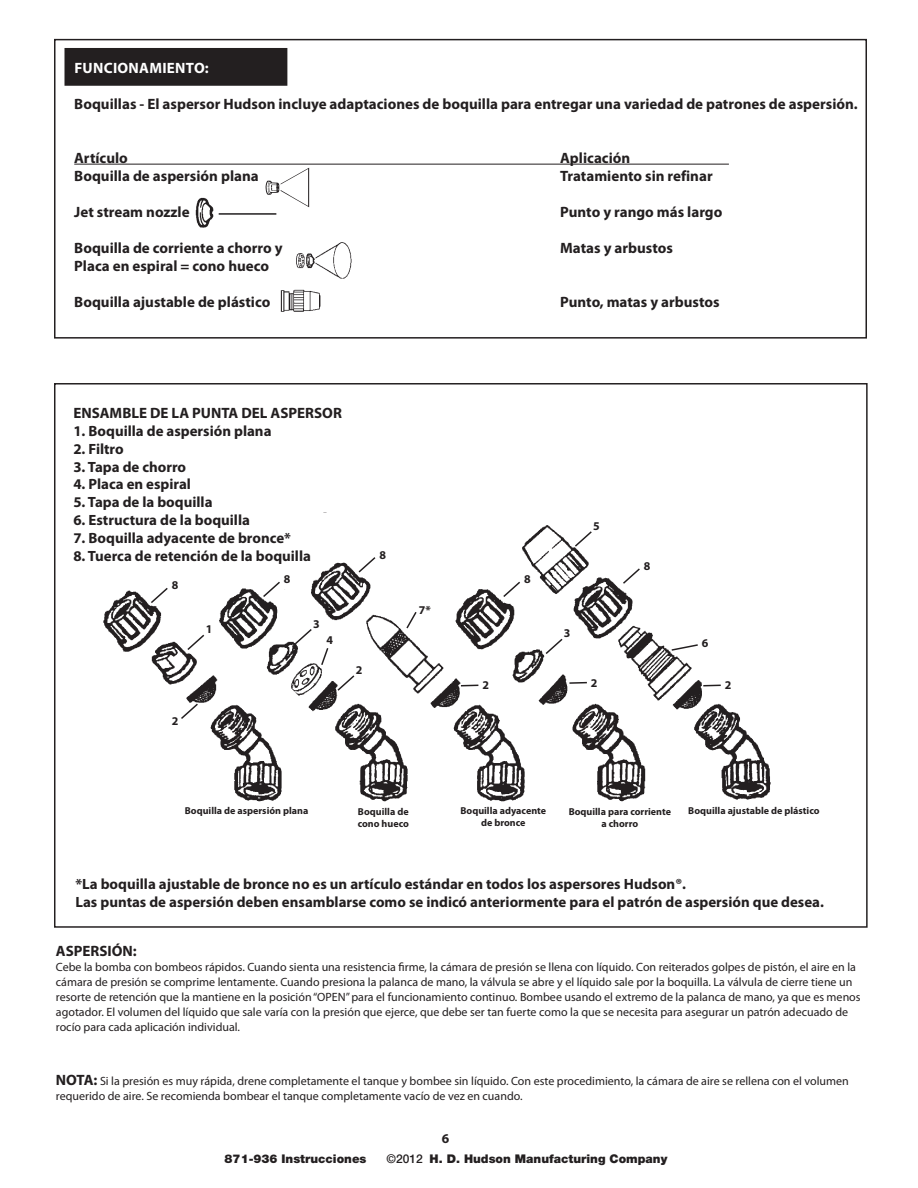
<style>
.page{position:relative;width:918px;height:1188px;background:#fff}
.page>*{position:absolute;margin:0;border:0;box-sizing:border-box;transform-origin:0 0}
.t1{font:700 15px "Myriad Pro";color:#231f20}
.t2{font:700 15px "Myriad Pro";letter-spacing:.02em;color:#fff}
.t3{font:700 14.85px/17.9px "Myriad Pro";color:#231f20}
.t4{font:700 13.5px "Myriad Pro";color:#231f20}
.t5{font:12px/15px "Myriad Pro";color:#231f20}
.t6{font:900 12px "Helvetica Neue";color:#231f20}
.t7{font:700 11.85px "Myriad Pro";color:#231f20}
.t8{font:700 10.05px/12px "Myriad Pro";color:#231f20;text-align:center}
.s1{font-weight:700;font-size:15px}
.s2{font-weight:500}
</style>
<div class="page">
<div style="left:65px;top:49px;width:222px;height:36px;background:#231f20"></div>
<div style="left:64px;top:48px;width:223px;height:38px;border:2px solid #231f20"></div>
<hr style="left:74px;top:164px;width:655px;height:1px;background:#231f20">
<hr style="left:219px;top:213px;width:57px;height:2px;background:#231f20">
<div style="left:262px;top:167px;width:51px;height:41px;background:linear-gradient(to bottom,#fff,#fff)"></div>
<img style="left:266px;top:167px;width:43px;height:40px">
<img style="left:195px;top:197px;width:19px;height:31px">
<img style="left:296px;top:242px;width:56px;height:37px">
<img style="left:280px;top:289px;width:41px;height:23px">
<div style="left:54px;top:39px;width:813px;height:300px;border:2px solid #231f20"></div>
<img style="left:103px;top:512px;width:668px;height:290px">
<svg style="left:568px;top:681px;width:20px;height:4px"></svg>
<svg style="left:702px;top:684px;width:20px;height:3px"></svg>
<p class="t2" style="left:74px;top:59px;width:136px">FUNCIONAMIENTO:</p>
<p class="t1" style="left:74px;top:95px;width:785px">Boquillas - El aspersor Hudson incluye adaptaciones de boquilla para entregar una variedad de patrones de aspersión.</p>
<p class="t1" style="left:74px;top:149px;width:55px">Artículo</p>
<p class="t1" style="left:560px;top:149px;width:72px">Aplicación</p>
<p class="t1" style="left:74px;top:167px;width:186px">Boquilla de aspersión plana</p>
<p class="t1" style="left:560px;top:167px;width:154px">Tratamiento sin refinar</p>
<p class="t1" style="left:74px;top:203px;width:117px">Jet stream nozzle</p>
<p class="t1" style="left:560px;top:203px;width:164px">Punto y rango más largo</p>
<p class="t1" style="left:74px;top:239px;width:210px">Boquilla de corriente a chorro y</p>
<p class="t1" style="left:560px;top:239px;width:114px">Matas y arbustos</p>
<p class="t1" style="left:74px;top:257px;width:196px">Placa en espiral = cono hueco</p>
<p class="t1" style="left:74px;top:293px;width:198px">Boquilla ajustable de plástico</p>
<p class="t1" style="left:560px;top:293px;width:161px">Punto, matas y arbustos</p>
<p class="t1" style="left:73px;top:405px;width:270px">ENSAMBLE DE LA PUNTA DEL ASPERSOR</p>
<p class="t3" style="left:73px;top:422px;width:200px">1. Boquilla de aspersión plana</p>
<p class="t3" style="left:73px;top:440px;width:52px">2. Filtro</p>
<p class="t3" style="left:73px;top:458px;width:114px">3. Tapa de chorro</p>
<p class="t3" style="left:73px;top:476px;width:119px">4. Placa en espiral</p>
<p class="t3" style="left:73px;top:494px;width:141px">5. Tapa de la boquilla</p>
<p class="t3" style="left:73px;top:511px;width:178px">6. Estructura de la boquilla</p>
<p class="t3" style="left:73px;top:529px;width:219px">7. Boquilla adyacente de bronce*</p>
<p class="t3" style="left:73px;top:547px;width:239px">8. Tuerca de retención de la boquilla</p>
<p class="t7" style="left:172px;top:579px;width:8px">8</p>
<p class="t7" style="left:206px;top:623px;width:8px">1</p>
<p class="t7" style="left:284px;top:573px;width:8px">8</p>
<p class="t7" style="left:313px;top:617px;width:8px">3</p>
<p class="t7" style="left:327px;top:633px;width:8px">4</p>
<p class="t7" style="left:356px;top:663px;width:8px">2</p>
<p class="t7" style="left:172px;top:715px;width:8px">2</p>
<p class="t7" style="left:379px;top:548px;width:8px">8</p>
<p class="t7" style="left:419px;top:604px;width:14px">7*</p>
<p class="t7" style="left:482px;top:679px;width:8px">2</p>
<p class="t7" style="left:524px;top:573px;width:8px">8</p>
<p class="t7" style="left:593px;top:519px;width:8px">5</p>
<p class="t7" style="left:644px;top:559px;width:8px">8</p>
<p class="t7" style="left:564px;top:627px;width:8px">3</p>
<p class="t7" style="left:702px;top:636px;width:8px">6</p>
<p class="t7" style="left:591px;top:676px;width:8px">2</p>
<p class="t7" style="left:725px;top:679px;width:8px">2</p>
<p class="t8" style="left:185px;top:805px;width:125px">Boquilla de aspersión plana</p>
<p class="t8" style="left:460px;top:805px;width:87px">Boquilla adyacente de bronce</p>
<p class="t8" style="left:569px;top:805px;width:104px">Boquilla para corriente a chorro</p>
<p class="t8" style="left:358px;top:805px;width:52px">Boquilla de</p>
<p class="t8" style="left:688px;top:805px;width:133px">Boquilla ajustable de plástico</p>
<p class="t8" style="left:358px;top:817px;width:53px">cono hueco</p>
<p class="t3" style="left:75px;top:876px;width:750px">*La boquilla ajustable de bronce no es un artículo estándar en todos los aspersores Hudson®.<br>Las puntas de aspersión deben ensamblarse como se indicó anteriormente para el patrón de aspersión que desea.</p>
<p class="t1" style="left:56px;top:942px;width:82px">ASPERSIÓN:</p>
<p class="t5" style="left:56px;top:959px;width:806px">Cebe la bomba con bombeos rápidos. Cuando sienta una resistencia firme, la cámara de presión se llena con líquido. Con reiterados golpes de pistón, el aire en la cámara de presión se comprime lentamente. Cuando presiona la palanca de mano, la válvula se abre y el líquido sale por la boquilla. La válvula de cierre tiene un resorte de retención que la mantiene en la posición “OPEN” para el funcionamiento continuo. Bombee usando el extremo de la palanca de mano, ya que es menos agotador. El volumen del líquido que sale varía con la presión que ejerce, que debe ser tan fuerte como la que se necesita para asegurar un patrón adecuado de rocío para cada aplicación individual.</p>
<p class="t5" style="left:56px;top:1073px;width:794px"><span class="s1">NOTA:</span> Si la presión es muy rápida, drene completamente el tanque y bombee sin líquido. Con este procedimiento, la cámara de aire se rellena con el volumen requerido de aire. Se recomienda bombear el tanque completamente vacío de vez en cuando.</p>
<p class="t4" style="left:442px;top:1131px;width:9px">6</p>
<p class="t6" style="left:225px;top:1152px;width:143px">871-936 Instrucciones</p>
<p class="t6" style="left:387px;top:1152px;width:282px"><span class="s2">©2012</span> H. D. Hudson Manufacturing Company</p>
</div>
